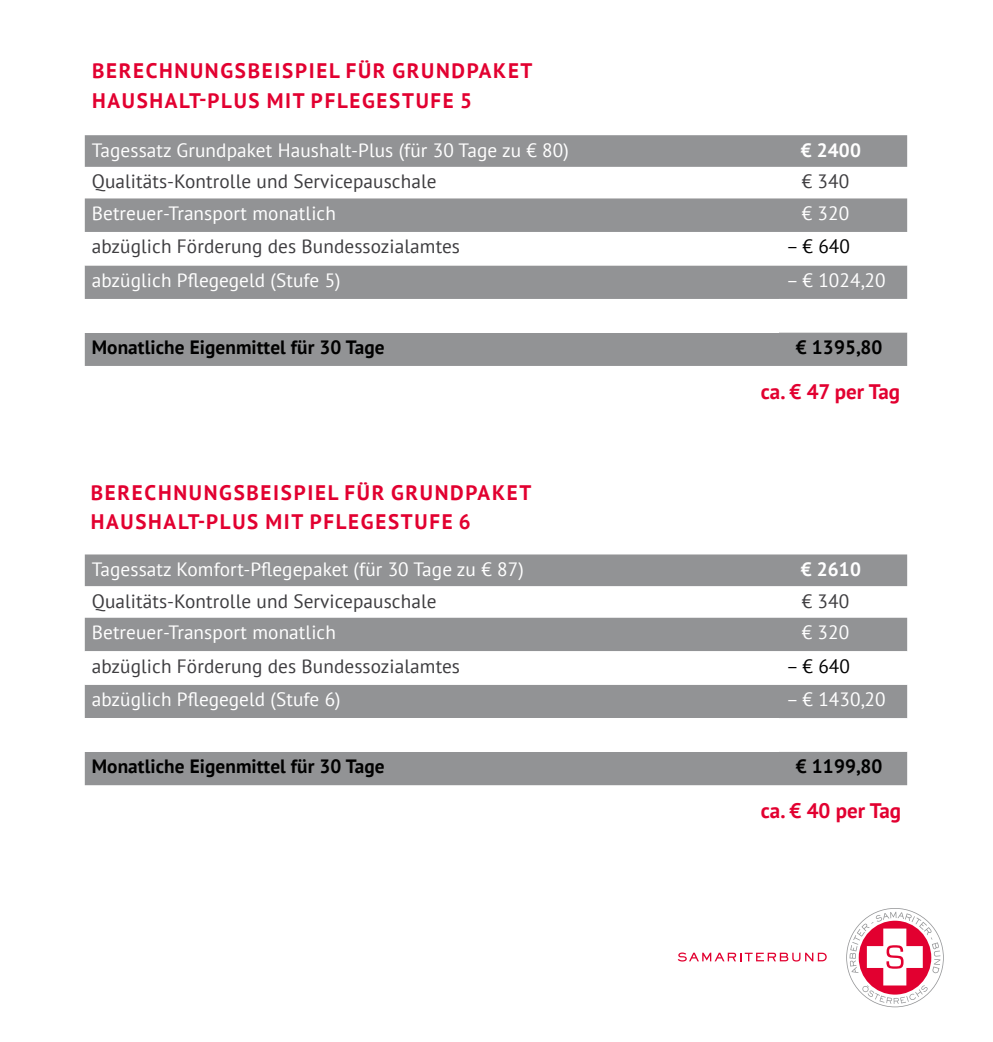
<style>
.page{position:relative;width:993px;height:1042px;background:#fff}
.page>*{position:absolute;margin:0;border:0;box-sizing:border-box;transform-origin:0 0}
.t1{font:700 21px/29.8px "PT Sans";letter-spacing:.08em;color:#e20030}
.t2{font:700 21px "PT Sans";color:#e20030}
.t3{font:19.25px "PT Sans";letter-spacing:.005em;color:#fff}
.t4{font:19.25px "PT Sans";letter-spacing:.005em;color:#3e3d40}
.t5{font:700 19.25px "PT Sans";letter-spacing:.005em;color:#000}
.t6{font:700 19.25px "PT Sans";letter-spacing:.005em;color:#fff}
.t7{font:19.25px "PT Sans";letter-spacing:.005em;color:#000}
</style>
<div class="page">
<svg style="left:85px;top:135px;width:821px;height:231px;fill:#929395"></svg>
<svg style="left:85px;top:232px;width:821px;height:100px"></svg>
<div style="left:85px;top:299px;width:693px;height:33px;background:#fff"></div>
<svg style="left:85px;top:554px;width:821px;height:231px;fill:#929395"></svg>
<svg style="left:85px;top:651px;width:821px;height:101px"></svg>
<div style="left:85px;top:718px;width:693px;height:34px;background:#fff"></div>
<svg style="left:846px;top:908px;width:97px;height:99px"></svg>
<svg style="left:677px;top:952px;width:149px;height:9px"></svg>
<p class="t1" style="left:92px;top:55px;width:442px">BERECHNUNGSBEISPIEL FÜR GRUNDPAKET<br>HAUSHALT-PLUS MIT PFLEGESTUFE 5</p>
<p class="t3" style="left:92px;top:137px;width:478px">Tagessatz Grundpaket Haushalt-Plus (für 30 Tage zu € 80)</p>
<p class="t6" style="left:800px;top:137px;width:61px">€ 2400</p>
<p class="t4" style="left:92px;top:169px;width:346px">Qualitäts-Kontrolle und Servicepauschale</p>
<p class="t4" style="left:801px;top:169px;width:49px">€ 340</p>
<p class="t3" style="left:92px;top:201px;width:245px">Betreuer-Transport monatlich</p>
<p class="t3" style="left:801px;top:201px;width:49px">€ 320</p>
<p class="t4" style="left:92px;top:234px;width:370px">abzüglich Förderung des Bundessozialamtes</p>
<p class="t7" style="left:785px;top:234px;width:65px">– € 640</p>
<p class="t3" style="left:92px;top:268px;width:250px">abzüglich Pflegegeld (Stufe 5)</p>
<p class="t3" style="left:785px;top:268px;width:101px">– € 1024,20</p>
<p class="t5" style="left:92px;top:334px;width:294px">Monatliche Eigenmittel für 30 Tage</p>
<p class="t5" style="left:795px;top:334px;width:88px">€ 1395,80</p>
<p class="t1" style="left:91px;top:477px;width:442px">BERECHNUNGSBEISPIEL FÜR GRUNDPAKET<br>HAUSHALT-PLUS MIT PFLEGESTUFE 6</p>
<p class="t2" style="left:760px;top:378px;width:141px">ca. € 47 per Tag</p>
<p class="t3" style="left:92px;top:557px;width:433px">Tagessatz Komfort-Pflegepaket (für 30 Tage zu € 87)</p>
<p class="t6" style="left:800px;top:556px;width:61px">€ 2610</p>
<p class="t4" style="left:92px;top:588px;width:346px">Qualitäts-Kontrolle und Servicepauschale</p>
<p class="t4" style="left:801px;top:588px;width:49px">€ 340</p>
<p class="t3" style="left:92px;top:620px;width:245px">Betreuer-Transport monatlich</p>
<p class="t3" style="left:801px;top:620px;width:49px">€ 320</p>
<p class="t4" style="left:92px;top:653px;width:370px">abzüglich Förderung des Bundessozialamtes</p>
<p class="t7" style="left:785px;top:653px;width:65px">– € 640</p>
<p class="t3" style="left:92px;top:687px;width:250px">abzüglich Pflegegeld (Stufe 6)</p>
<p class="t3" style="left:785px;top:687px;width:101px">– € 1430,20</p>
<p class="t5" style="left:92px;top:753px;width:294px">Monatliche Eigenmittel für 30 Tage</p>
<p class="t5" style="left:795px;top:753px;width:88px">€ 1199,80</p>
<p class="t2" style="left:760px;top:797px;width:142px">ca. € 40 per Tag</p>
</div>
